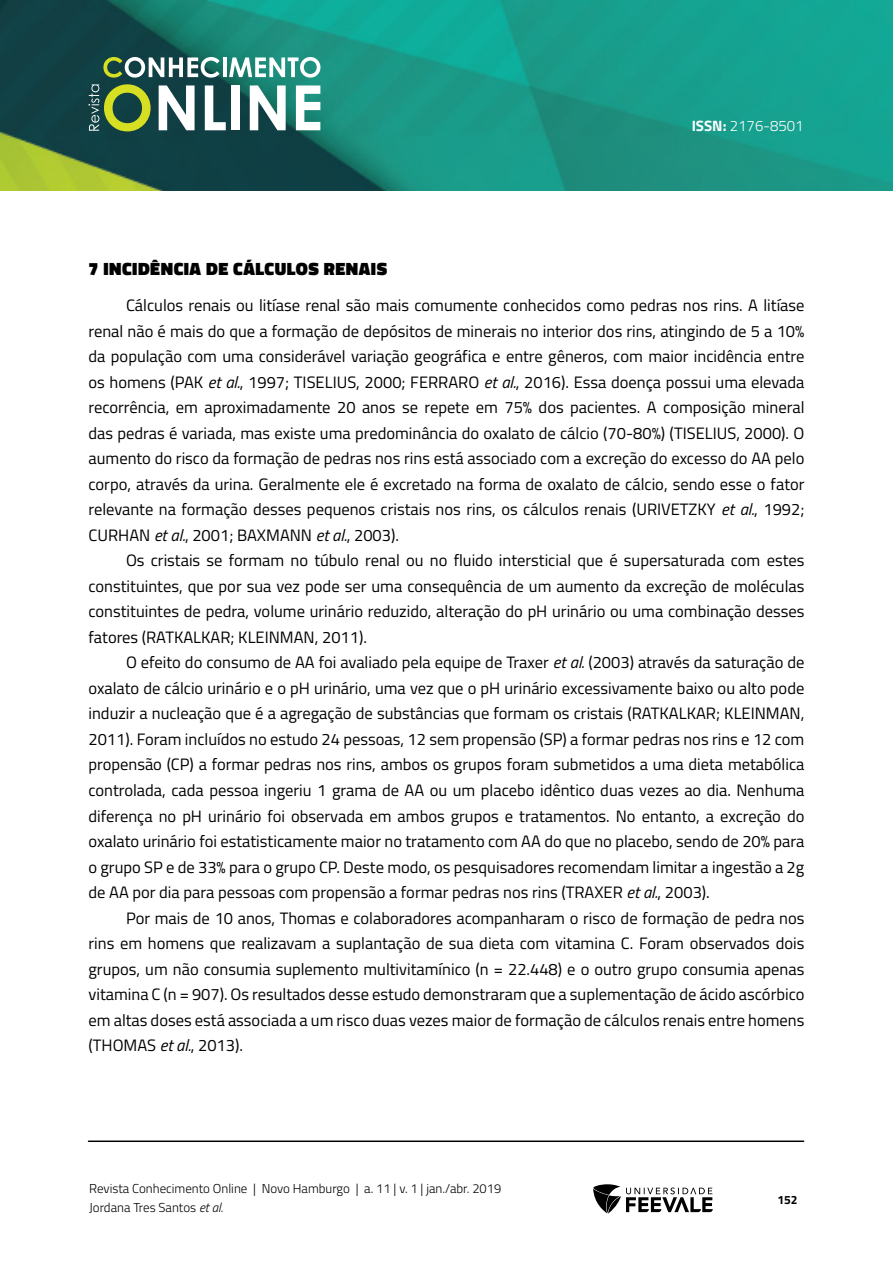
<style>
.page{position:relative;width:893px;height:1263px;background:#fff}
.page>*{position:absolute;margin:0;border:0;box-sizing:border-box;transform-origin:0 0}
.TÍTULO_1{font:900 18px "Titillium Web";letter-spacing:.03em;color:#000}
.Corpo{font:16.5px/25.5px "Titillium Web";color:#000;text-align:justify}
.t1{font:300 15px "Titillium Web";color:#fff}
.t2{font:300 12.9px/19.5px "Titillium Web";color:#000}
.t3{font:700 12px "Titillium Web";color:#000}
.s1{font-weight:700}
.s2{font-style:italic}
</style>
<div class="page">
<img style="left:0;top:0;width:893px;height:190px">
<svg style="left:593px;top:1184px;width:120px;height:29px"></svg>
<svg style="left:103px;top:57px;width:117px;height:21px"></svg>
<hr style="left:223px;top:57px;width:3px;height:20px;background:#fff">
<svg style="left:229px;top:57px;width:91px;height:21px"></svg>
<svg style="left:88px;top:84px;width:63px;height:47px;background:#5e7e3f"></svg>
<svg style="left:159px;top:85px;width:36px;height:45px"></svg>
<svg style="left:205px;top:85px;width:21px;height:45px"></svg>
<div style="left:232px;top:85px;width:8px;height:45px;background:#fff"></div>
<svg style="left:250px;top:85px;width:36px;height:45px"></svg>
<svg style="left:296px;top:85px;width:24px;height:45px"></svg>
<hr style="left:88px;top:1140px;width:716px;height:2px;background:#000">
<p class="t1" style="left:692px;top:115px;width:114px"><span class="s1">ISSN:</span> 2176-8501</p>
<p class="TÍTULO_1" style="left:88px;top:256px;width:300px">7 INCIDÊNCIA DE CÁLCULOS RENAIS</p>
<p class="Corpo" style="left:88px;top:292px;width:717px;text-indent:38px">Cálculos renais ou litíase renal são mais comumente conhecidos como pedras nos rins. A litíase renal não é mais do que a formação de depósitos de minerais no interior dos rins, atingindo de 5 a 10% da população com uma considerável variação geográfica e entre gêneros, com maior incidência entre os homens (PAK <span class="s2">et al.</span>, 1997; TISELIUS, 2000; FERRARO <span class="s2">et al.</span>, 2016). Essa doença possui uma elevada recorrência, em aproximadamente 20 anos se repete em 75% dos pacientes. A composição mineral das pedras é variada, mas existe uma predominância do oxalato de cálcio (70-80%) (TISELIUS, 2000). O aumento do risco da formação de pedras nos rins está associado com a excreção do excesso do AA pelo corpo, através da urina. Geralmente ele é excretado na forma de oxalato de cálcio, sendo esse o fator relevante na formação desses pequenos cristais nos rins, os cálculos renais (URIVETZKY <span class="s2">et al.</span>, 1992; CURHAN <span class="s2">et al.</span>, 2001; BAXMANN <span class="s2">et al.</span>, 2003).</p>
<p class="Corpo" style="left:88px;top:547px;width:717px;text-indent:38px">Os cristais se formam no túbulo renal ou no fluido intersticial que é supersaturada com estes constituintes, que por sua vez pode ser uma consequência de um aumento da excreção de moléculas constituintes de pedra, volume urinário reduzido, alteração do pH urinário ou uma combinação desses fatores (RATKALKAR; KLEINMAN, 2011).</p>
<p class="Corpo" style="left:88px;top:649px;width:717px;text-indent:38px">O efeito do consumo de AA foi avaliado pela equipe de Traxer <span class="s2">et al.</span> (2003) através da saturação de oxalato de cálcio urinário e o pH urinário, uma vez que o pH urinário excessivamente baixo ou alto pode induzir a nucleação que é a agregação de substâncias que formam os cristais (RATKALKAR; KLEINMAN, 2011). Foram incluídos no estudo 24 pessoas, 12 sem propensão (SP) a formar pedras nos rins e 12 com propensão (CP) a formar pedras nos rins, ambos os grupos foram submetidos a uma dieta metabólica controlada, cada pessoa ingeriu 1 grama de AA ou um placebo idêntico duas vezes ao dia. Nenhuma diferença no pH urinário foi observada em ambos grupos e tratamentos. No entanto, a excreção do oxalato urinário foi estatisticamente maior no tratamento com AA do que no placebo, sendo de 20% para o grupo SP e de 33% para o grupo CP. Deste modo, os pesquisadores recomendam limitar a ingestão a 2g de AA por dia para pessoas com propensão a formar pedras nos rins (TRAXER <span class="s2">et al.</span>, 2003).</p>
<p class="Corpo" style="left:88px;top:904px;width:717px;text-indent:38px">Por mais de 10 anos, Thomas e colaboradores acompanharam o risco de formação de pedra nos rins em homens que realizavam a suplantação de sua dieta com vitamina C. Foram observados dois grupos, um não consumia suplemento multivitamínico (n = 22.448) e o outro grupo consumia apenas vitamina C (n = 907). Os resultados desse estudo demonstraram que a suplementação de ácido ascórbico em altas doses está associada a um risco duas vezes maior de formação de cálculos renais entre homens (THOMAS <span class="s2">et al.</span>, 2013).</p>
<p class="t2" style="left:89px;top:1178px;width:414px">Revista Conhecimento Online | Novo Hamburgo | a. 11 | v. 1 | jan./abr. 2019<br>Jordana Tres Santos <span class="s2">et al.</span></p>
<p class="t3" style="left:777px;top:1190px;width:22px">152</p>
</div>
